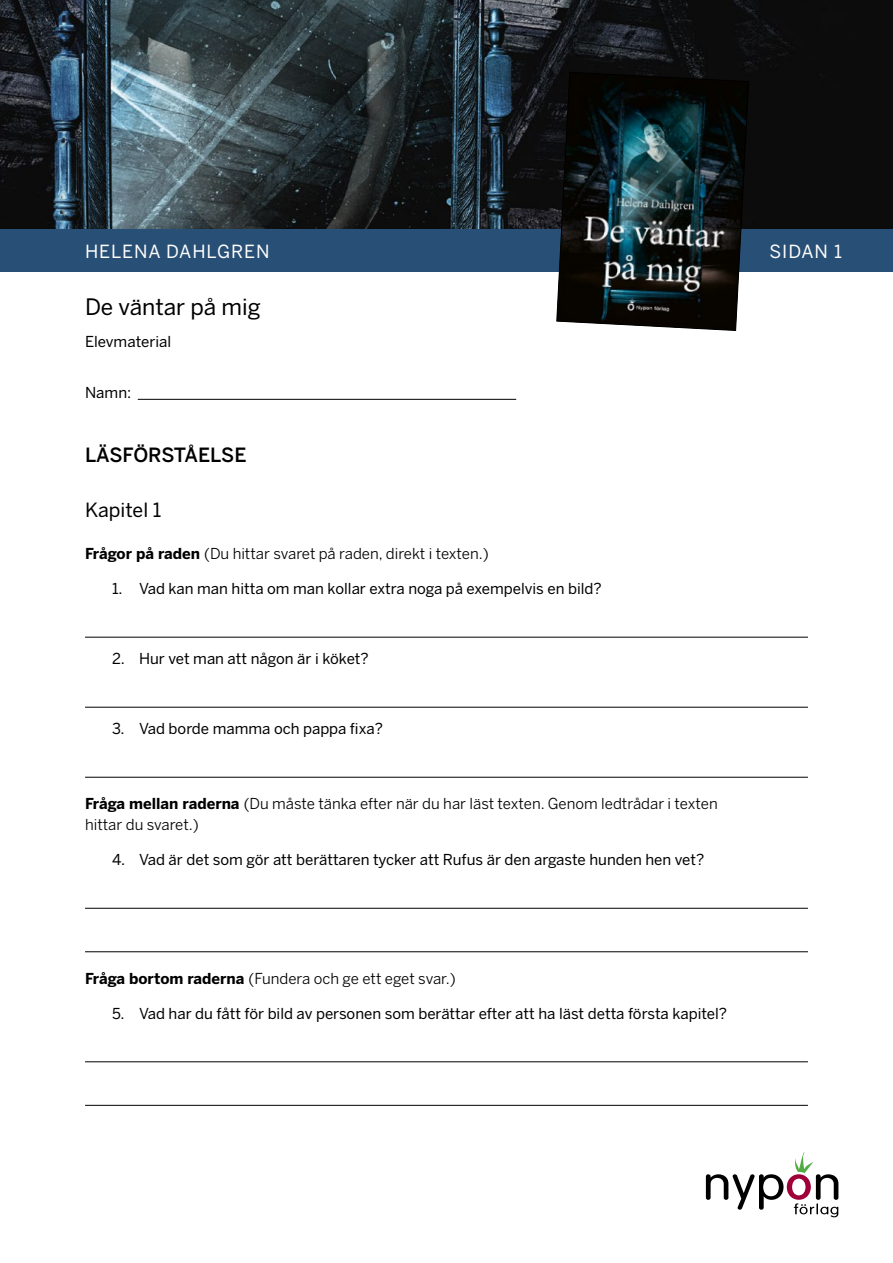
<style>
.page{position:relative;width:893px;height:1263px;background:#fff}
.page>*{position:absolute;margin:0;border:0;box-sizing:border-box;transform-origin:0 0}
.t1{font:22.5px "Benton Sans";color:#000}
.t2{font:500 19.5px "Benton Sans";letter-spacing:-.005em;color:#000}
.t3{font:19.5px "Benton Sans";color:#000}
.t4{font:18px "Benton Sans";letter-spacing:.05em;color:#fff}
.t5{font:15px "Benton Sans";color:#000}
.t6{font:15px/21px "Benton Sans";color:#000}
.s1{font-weight:700}
</style>
<div class="page">
<img style="left:0;top:0;width:893px;height:230px">
<svg style="left:706px;top:1152px;width:132px;height:65px"></svg>
<div style="left:0;top:230px;width:893px;height:42px;background:#284f75"></div>
<img style="left:556px;top:71px;width:193px;height:260px">
<hr style="left:138px;top:399px;width:378px;height:1px;background:#000">
<hr style="left:85px;top:637px;width:723px;height:1px;background:#000">
<hr style="left:85px;top:707px;width:723px;height:1px;background:#000">
<hr style="left:85px;top:777px;width:723px;height:1px;background:#000">
<hr style="left:85px;top:908px;width:723px;height:1px;background:#000">
<hr style="left:85px;top:951px;width:723px;height:1px;background:#000">
<hr style="left:85px;top:1061px;width:723px;height:1px;background:#000">
<hr style="left:85px;top:1105px;width:723px;height:1px;background:#000">
<p class="t4" style="left:85px;top:241px;width:186px">HELENA DAHLGREN</p>
<p class="t4" style="left:769px;top:241px;width:74px">SIDAN 1</p>
<h1 class="t1" style="left:85px;top:294px;width:177px">De väntar på mig</h1>
<p class="t5" style="left:85px;top:332px;width:88px">Elevmaterial</p>
<p class="t5" style="left:85px;top:383px;width:48px">Namn:</p>
<h2 class="t2" style="left:85px;top:443px;width:163px">LÄSFÖRSTÅELSE</h2>
<h2 class="t3" style="left:85px;top:498px;width:78px">Kapitel 1</h2>
<p class="t6" style="left:85px;top:543px;width:405px"><span class="s1">Frågor på raden</span> (Du hittar svaret på raden, direkt i texten.)</p>
<p class="t5" style="left:112px;top:579px;width:491px">1. Vad kan man hitta om man kollar extra noga på exempelvis en bild?</p>
<p class="t5" style="left:112px;top:649px;width:258px">2. Hur vet man att någon är i köket?</p>
<p class="t5" style="left:112px;top:720px;width:272px">3. Vad borde mamma och pappa fixa?</p>
<p class="t6" style="left:85px;top:793px;width:634px"><span class="s1">Fråga mellan raderna</span> (Du måste tänka efter när du har läst texten. Genom ledtrådar i texten hittar du svaret.)</p>
<p class="t5" style="left:112px;top:851px;width:594px">4. Vad är det som gör att berättaren tycker att Rufus är den argaste hunden hen vet?</p>
<p class="t6" style="left:85px;top:968px;width:372px"><span class="s1">Fråga bortom raderna</span> (Fundera och ge ett eget svar.)</p>
<p class="t5" style="left:112px;top:1004px;width:617px">5. Vad har du fått för bild av personen som berättar efter att ha läst detta första kapitel?</p>
</div>
